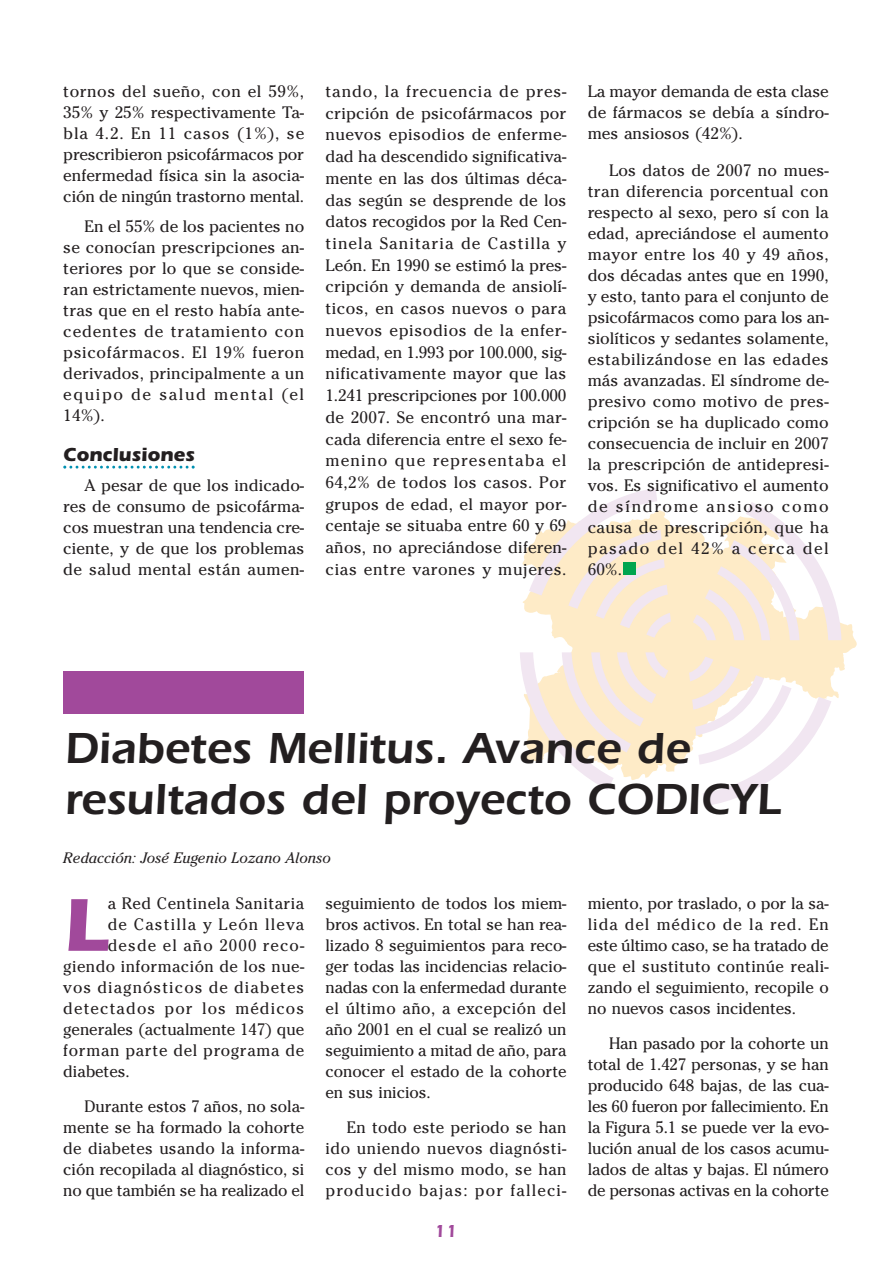
<style>
.page{position:relative;width:893px;height:1263px;background:#fff}
.page>*{position:absolute;margin:0;border:0;box-sizing:border-box;transform-origin:0 0}
.t1{font:700 77.4px "Itc Eras";color:#a1499b}
.t2{font:600 45px/51px "Itc Eras";color:#231f20}
.t3{font:700 19.5px "Itc Eras";color:#231f20}
.t4{font:600 18px "Itc Eras";color:#a1499b}
.t5{font:16.5px/21px "Cheltenham";letter-spacing:.01em;color:#231f20;text-align:justify}
.t6{font:16.5px "Cheltenham";letter-spacing:.07em;color:#231f20}
.t7{font:16.5px "Cheltenham";letter-spacing:.065em;color:#231f20}
.t8{font:16.5px "Cheltenham";letter-spacing:.045em;color:#231f20}
.t9{font:16.5px "Cheltenham";letter-spacing:.03em;color:#231f20}
.t10{font:italic 15px "Cheltenham";color:#231f20}
</style>
<div class="page">
<svg style="left:63px;top:465px;width:794px;height:341px"></svg>
<p class="t5" style="left:63px;top:82px;width:242px">tornos del sueño, con el 59%, 35% y 25% respectivamente Ta&shy;bla 4.2. En 11 casos (1%), se prescribieron psicofármacos por enfermedad física sin la asocia&shy;ción de ningún trastorno mental.</p>
<p class="t5" style="left:63px;top:217px;width:242px;text-indent:21px">En el 55% de los pacientes no se conocían prescripciones an&shy;teriores por lo que se conside&shy;ran estrictamente nuevos, mien&shy;tras que en el resto había ante&shy;cedentes de tratamiento con psicofármacos. El 19% fueron derivados, principalmente a un equipo de salud mental (el 14%).</p>
<p class="t3" style="left:63px;top:448px;width:133px">Conclusiones</p>
<p class="t5" style="left:63px;top:476px;width:242px;text-indent:21px">A pesar de que los indicado&shy;res de consumo de psicofárma&shy;cos muestran una tendencia cre&shy;ciente, y de que los problemas de salud mental están aumen-</p>
<p class="t5" style="left:326px;top:82px;width:242px;line-height:21.8px">tando, la frecuencia de pres&shy;cripción de psicofármacos por nuevos episodios de enferme&shy;dad ha descendido significativa&shy;mente en las dos últimas déca&shy;das según se desprende de los datos recogidos por la Red Cen&shy;tinela Sanitaria de Castilla y León. En 1990 se estimó la pres&shy;cripción y demanda de ansiolí&shy;ticos, en casos nuevos o para nuevos episodios de la enfer&shy;medad, en 1.993 por 100.000, sig&shy;nificativamente mayor que las 1.241 prescripciones por 100.000 de 2007. Se encontró una mar&shy;cada diferencia entre el sexo fe&shy;menino que representaba el 64,2% de todos los casos. Por grupos de edad, el mayor por&shy;centaje se situaba entre 60 y 69 años, no apreciándose diferen&shy;cias entre varones y mujeres.</p>
<p class="t5" style="left:588px;top:82px;width:242px">La mayor demanda de esta clase de fármacos se debía a síndro&shy;mes ansiosos (42%).</p>
<p class="t5" style="left:588px;top:161px;width:242px;text-indent:21px">Los datos de 2007 no mues&shy;tran diferencia porcentual con respecto al sexo, pero sí con la edad, apreciándose el aumento mayor entre los 40 y 49 años, dos décadas antes que en 1990, y esto, tanto para el conjunto de psicofármacos como para los an&shy;siolíticos y sedantes solamente, estabilizándose en las edades más avanzadas. El síndrome de&shy;presivo como motivo de pres&shy;cripción se ha duplicado como consecuencia de incluir en 2007 la prescripción de antidepresi&shy;vos. Es significativo el aumento de síndrome ansioso como causa de prescripción, que ha pasado del 42% a cerca del 60%.</p>
<h2 class="t2" style="left:65px;top:728px;width:717px">Diabetes Mellitus. Avance de resultados del proyecto CODICYL</h2>
<p class="t10" style="left:63px;top:852px;width:269px">Redacción: José Eugenio Lozano Alonso</p>
<h1 class="t1" style="left:63px;top:899px;width:46px">L</h1>
<p class="t9" style="left:108px;top:897px;width:198px">a Red Centinela Sanitaria</p>
<p class="t6" style="left:108px;top:918px;width:198px">de Castilla y León lleva</p>
<p class="t6" style="left:108px;top:939px;width:198px">desde el año 2000 reco-</p>
<p class="t5" style="left:63px;top:957px;width:242px">giendo información de los nue-</p>
<p class="t7" style="left:63px;top:981px;width:242px">vos diagnósticos de diabetes</p>
<p class="t6" style="left:63px;top:1002px;width:242px">detectados por los médicos</p>
<p class="t5" style="left:63px;top:1020px;width:242px">generales (actualmente 147) que</p>
<p class="t8" style="left:63px;top:1044px;width:242px">forman parte del programa de</p>
<p class="t5" style="left:63px;top:1062px;width:68px">diabetes.</p>
<p class="t5" style="left:63px;top:1097px;width:242px;text-indent:21px">Durante estos 7 años, no sola&shy;mente se ha formado la cohorte de diabetes usando la informa&shy;ción recopilada al diagnóstico, si no que también se ha realizado el</p>
<p class="t5" style="left:326px;top:894px;width:242px">seguimiento de todos los miem&shy;bros activos. En total se han rea&shy;lizado 8 seguimientos para reco&shy;ger todas las incidencias relacio&shy;nadas con la enfermedad durante el último año, a excepción del año 2001 en el cual se realizó un seguimiento a mitad de año, para conocer el estado de la cohorte en sus inicios.</p>
<p class="t5" style="left:326px;top:1118px;width:242px;text-indent:21px">En todo este periodo se han ido uniendo nuevos diagnósti&shy;cos y del mismo modo, se han producido bajas: por falleci-</p>
<p class="t4" style="left:435px;top:1225px;width:24px">11</p>
<p class="t5" style="left:588px;top:894px;width:242px">miento, por traslado, o por la sa&shy;lida del médico de la red. En este último caso, se ha tratado de que el sustituto continúe reali&shy;zando el seguimiento, recopile o no nuevos casos incidentes.</p>
<p class="t5" style="left:588px;top:1034px;width:242px;text-indent:21px">Han pasado por la cohorte un total de 1.427 personas, y se han producido 648 bajas, de las cua&shy;les 60 fueron por fallecimiento. En la Figura 5.1 se puede ver la evo&shy;lución anual de los casos acumu&shy;lados de altas y bajas. El número de personas activas en la cohorte</p>
</div>
